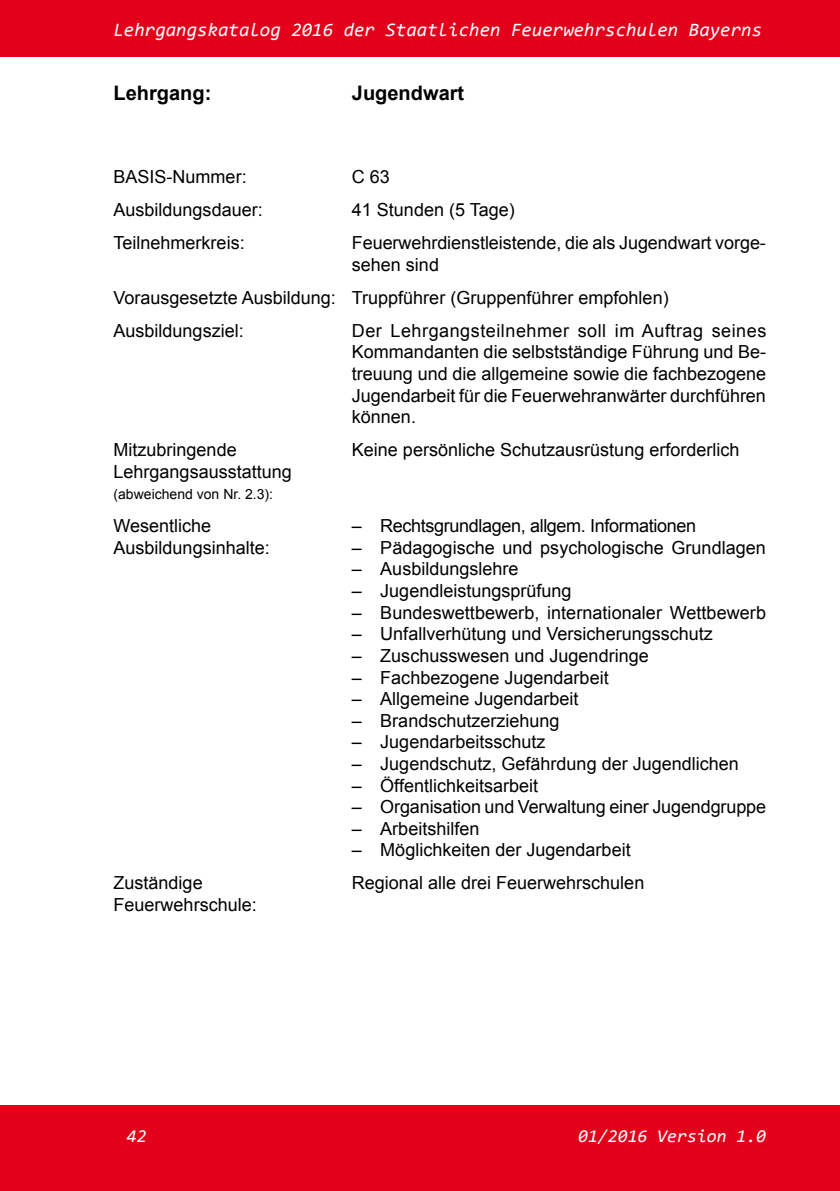
<style>
.page{position:relative;width:840px;height:1191px;background:#fff}
.page>*{position:absolute;margin:0;border:0;box-sizing:border-box;transform-origin:0 0}
.t1{font:700 20px "Arial";color:#000}
.t2{font:italic 19px "Consolas";color:#fff}
.t3{font:18px/21.6px "Arial";color:#000}
.t4{font:18px "Arial";letter-spacing:-.02em;color:#000}
.t5{font:italic 18px "Consolas";color:#fff}
.t6{font:14px "Arial";color:#000}
</style>
<div class="page">
<div style="left:0;top:1105px;width:839px;height:86px;background:#e2001a"></div>
<div style="left:0;top:0;width:839px;height:56px;background:#e2001a"></div>
<p class="t2" style="left:113px;top:17px;width:649px">Lehrgangskatalog 2016 der Staatlichen Feuerwehrschulen Bayerns</p>
<p class="t1" style="left:113px;top:79px;width:99px">Lehrgang:</p>
<p class="t1" style="left:352px;top:79px;width:114px">Jugendwart</p>
<p class="t3" style="left:113px;top:166px;width:135px">BASIS-Nummer:</p>
<p class="t3" style="left:351px;top:166px;width:40px">C 63</p>
<p class="t3" style="left:113px;top:199px;width:151px">Ausbildungsdauer:</p>
<p class="t3" style="left:351px;top:199px;width:164px">41 Stunden (5 Tage)</p>
<p class="t3" style="left:113px;top:232px;width:133px">Teilnehmerkreis:</p>
<p class="t3" style="left:351px;top:232px;width:415px">Feuerwehrdienstleistende, die als Jugendwart vorge&shy;sehen sind</p>
<p class="t3" style="left:113px;top:281px;width:556px;line-height:33px">Vorausgesetzte Ausbildung: Truppführer (Gruppenführer empfohlen)<br>Ausbildungsziel:</p>
<p class="t3" style="left:352px;top:320px;width:416px;text-align:justify">Der Lehrgangsteilnehmer soll im Auftrag seines Kommandanten die selbstständige Führung und Be&shy;treuung und die allgemeine sowie die fachbezogene Jugendarbeit für die Feuerwehranwärter durchführen können.</p>
<p class="t3" style="left:113px;top:439px;width:125px">Mitzubringende</p>
<p class="t3" style="left:352px;top:439px;width:389px">Keine persönliche Schutzausrüstung erforderlich</p>
<p class="t3" style="left:113px;top:461px;width:180px">Lehrgangsausstattung</p>
<p class="t6" style="left:113px;top:485px;width:161px">(abweichend von Nr. 2.3):</p>
<p class="t3" style="left:113px;top:515px;width:99px">Wesentliche</p>
<p class="t4" style="left:352px;top:514px;width:345px">– Rechtsgrundlagen, allgem. Informationen</p>
<p class="t3" style="left:113px;top:537px;width:158px">Ausbildungsinhalte:</p>
<p class="t3" style="left:352px;top:537px;width:415px">– Pädagogische und psychologische Grundlagen</p>
<p class="t3" style="left:352px;top:558px;width:168px">– Ausbildungslehre</p>
<p class="t3" style="left:352px;top:580px;width:221px">– Jugendleistungsprüfung</p>
<p class="t3" style="left:352px;top:602px;width:415px">– Bundeswettbewerb, internationaler Wettbewerb</p>
<p class="t3" style="left:352px;top:623px;width:362px">– Unfallverhütung und Versicherungsschutz</p>
<p class="t3" style="left:352px;top:645px;width:298px">– Zuschusswesen und Jugendringe</p>
<p class="t3" style="left:352px;top:666px;width:258px">– Fachbezogene Jugendarbeit</p>
<p class="t3" style="left:352px;top:688px;width:228px">– Allgemeine Jugendarbeit</p>
<p class="t3" style="left:352px;top:710px;width:209px">– Brandschutzerziehung</p>
<p class="t3" style="left:352px;top:731px;width:195px">– Jugendarbeitsschutz</p>
<p class="t3" style="left:352px;top:753px;width:388px">– Jugendschutz, Gefährdung der Jugendlichen</p>
<p class="t3" style="left:352px;top:774px;width:188px">– Öffentlichkeitsarbeit</p>
<p class="t3" style="left:352px;top:796px;width:415px">– Organisation und Verwaltung einer Jugendgruppe</p>
<p class="t3" style="left:352px;top:818px;width:129px">– Arbeitshilfen</p>
<p class="t3" style="left:352px;top:839px;width:280px">– Möglichkeiten der Jugendarbeit</p>
<p class="t3" style="left:113px;top:872px;width:91px">Zuständige</p>
<p class="t3" style="left:352px;top:872px;width:294px">Regional alle drei Feuerwehrschulen</p>
<p class="t3" style="left:113px;top:894px;width:145px">Feuerwehrschule:</p>
<p class="t5" style="left:127px;top:1123px;width:21px">42</p>
<p class="t5" style="left:577px;top:1123px;width:189px">01/2016 Version 1.0</p>
</div>
